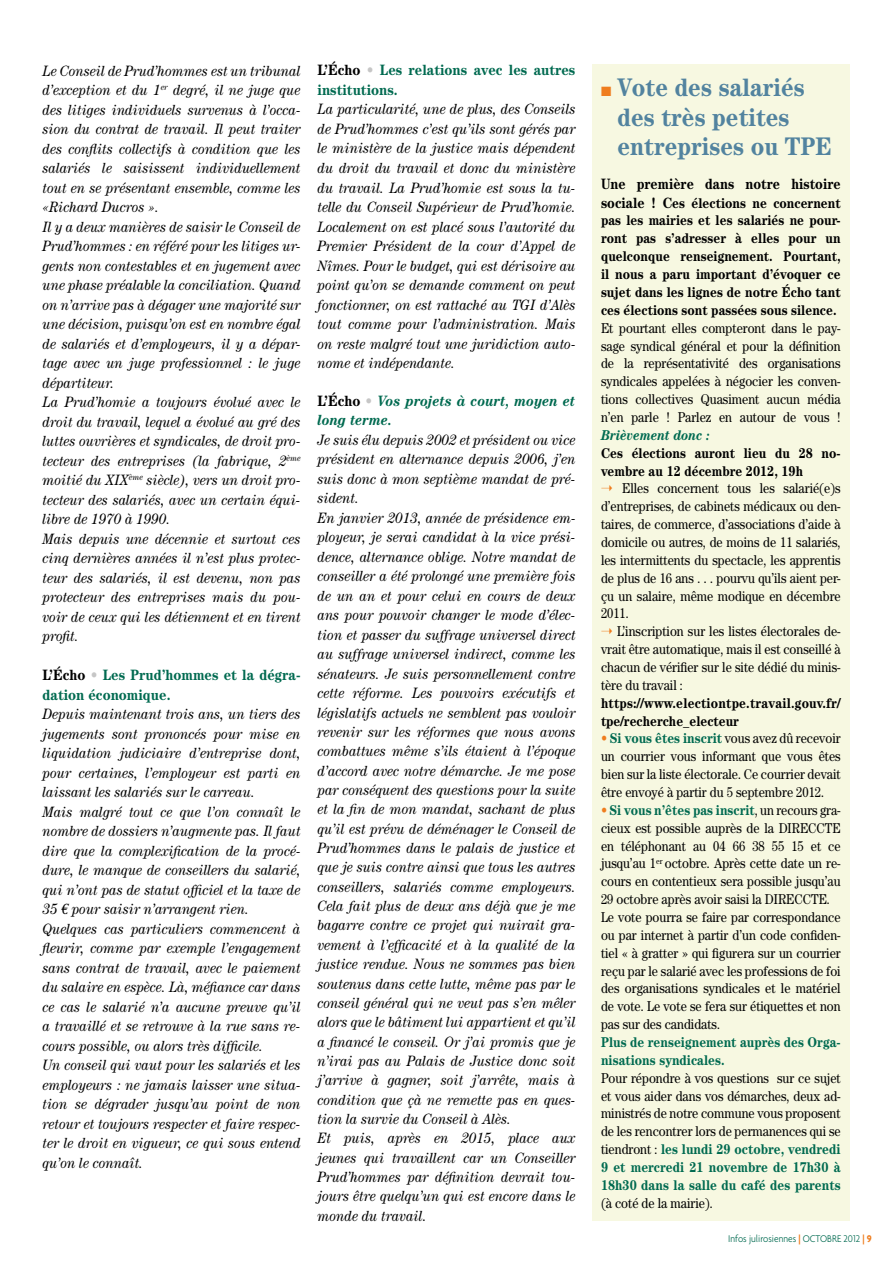
<style>
.page{position:relative;width:893px;height:1263px;background:#fff}
.page>*{position:absolute;margin:0;border:0;box-sizing:border-box;transform-origin:0 0}
.t1{font:700 25.5px/29.2px "Century";color:#52839f;scale:.9 1}
.t2{font:italic 15px/19.5px "Century";color:#000;scale:.9 1}
.t3{font:700 15px/19.5px "Century";color:#006a50;scale:.9 1}
.t4{font:italic 700 15px/19.5px "Century";color:#006a50;scale:.9 1}
.t5{font:700 15px "Century";color:#000;scale:.87 1}
.t6{font:14.25px/17.9px "Century";color:#000;text-align:justify;scale:.87 1}
.t7{font:700 14.25px/17.9px "Century";color:#000;text-align:justify;scale:.87 1}
.t8{font:700 14.25px/17.9px "Century";color:#006a50;scale:.87 1}
.t9{font:italic 700 14.25px "Century";color:#006a50;scale:.87 1}
.t10{font:300 10.5px "Agenda";color:#006a50;scale:.9 1}
.s1{color:#000}
.s2{color:#c6c6c6}
.s3{font-style:normal;color:#000}
.s4{font-style:normal;color:#c6c6c6}
.s5{font-style:normal}
.s6{color:#ef7d1e}
.s7{font-size:15px}
.s8{font-weight:700}
.s9{font-weight:700;color:#006a50}
.s10{font-weight:700;color:#ef7d1e}
</style>
<div class="page">
<div style="left:592px;top:64px;width:258px;height:1156px;background:#f7f8e1"></div>
<p class="t2" style="left:43px;top:61px;width:288px">Le Conseil de Prud’hommes est un tribunal d’exception et du 1<sup>er</sup> degré, il ne juge que des litiges individuels survenus à l’occa&shy;sion du contrat de travail. Il peut traiter des conflits collectifs à condition que les salariés le saisissent individuellement tout en se présentant ensemble, comme les «Richard Ducros ».<br>Il y a deux manières de saisir le Conseil de Prud’hommes : en référé pour les litiges ur&shy;gents non contestables et en jugement avec une phase préalable la conciliation. Quand on n’arrive pas à dégager une majorité sur une décision, puisqu’on est en nombre égal de salariés et d’employeurs, il y a dépar&shy;tage avec un juge professionnel : le juge départiteur.<br>La Prud’homie a toujours évolué avec le droit du travail, lequel a évolué au gré des luttes ouvrières et syndicales, de droit pro&shy;tecteur des entreprises (la fabrique, 2<sup>ème </sup>moitié du XIX<sup>ème</sup> siècle), vers un droit pro&shy;tecteur des salariés, avec un certain équi&shy;libre de 1970 à 1990.<br>Mais depuis une décennie et surtout ces cinq dernières années il n’est plus protec&shy;teur des salariés, il est devenu, non pas protecteur des entreprises mais du pou&shy;voir de ceux qui les détiennent et en tirent profit.</p>
<p class="t3" style="left:43px;top:665px;width:288px"><span class="s1">L’Écho</span> <span class="s2">•</span> Les Prud’hommes et la dégra&shy;dation économique.</p>
<p class="t2" style="left:43px;top:704px;width:288px">Depuis maintenant trois ans, un tiers des jugements sont prononcés pour mise en liquidation judiciaire d’entreprise dont, pour certaines, l’employeur est parti en laissant les salariés sur le carreau.<br>Mais malgré tout ce que l’on connaît le nombre de dossiers n’augmente pas. Il faut dire que la complexification de la procé&shy;dure, le manque de conseillers du salarié, qui n’ont pas de statut officiel et la taxe de 35 pour saisir n’arrangent rien.<br>Quelques cas particuliers commencent à fleurir, comme par exemple l’engagement sans contrat de travail, avec le paiement du salaire en espèce. Là, méfiance car dans ce cas le salarié n’a aucune preuve qu’il a travaillé et se retrouve à la rue sans re&shy;cours possible, ou alors très difficile.<br>Un conseil qui vaut pour les salariés et les employeurs : ne jamais laisser une situa&shy;tion se dégrader jusqu’au point de non retour et toujours respecter et faire respec&shy;ter le droit en vigueur, ce qui sous entend qu’on le connaît.</p>
<p class="t3" style="left:317px;top:60px;width:288px"><span class="s1">L’Écho</span> <span class="s2">•</span> Les relations avec les autres institutions.</p>
<p class="t2" style="left:317px;top:99px;width:288px;text-align:justify">La particularité, une de plus, des Conseils de Prud’hommes c’est qu’ils sont gérés par le ministère de la justice mais dépendent du droit du travail et donc du ministère du travail. La Prud’homie est sous la tu&shy;telle du Conseil Supérieur de Prud’homie.<br>Localement on est placé sous l’autorité du Premier Président de la cour d’Appel de Nîmes. Pour le budget, qui est dérisoire au point qu’on se demande comment on peut fonctionner, on est rattaché au TGI d’Alès tout comme pour l’administration. Mais on reste malgré tout une juridiction auto&shy;nome et indépendante.</p>
<p class="t4" style="left:317px;top:390px;width:288px"><span class="s3">L’Écho</span> <span class="s4">•</span> Vos projets à court, moyen et long terme.</p>
<p class="t2" style="left:317px;top:430px;width:288px">Je suis élu depuis 2002 et président ou vice président en alternance depuis 2006, j’en suis donc à mon septième mandat de pré&shy;sident.<br>En janvier 2013, année de présidence em&shy;ployeur, je serai candidat à la vice prési&shy;dence, alternance oblige. Notre mandat de conseiller a été prolongé une première fois de un an et pour celui en cours de deux ans pour pouvoir changer le mode d’élec&shy;tion et passer du suffrage universel direct au suffrage universel indirect, comme les sénateurs. Je suis personnellement contre cette réforme. Les pouvoirs exécutifs et législatifs actuels ne semblent pas vouloir revenir sur les réformes que nous avons combattues même s’ils étaient à l’époque d’accord avec notre démarche. Je me pose par conséquent des questions pour la suite et la fin de mon mandat, sachant de plus qu’il est prévu de déménager le Conseil de Prud’hommes dans le palais de justice et que je suis contre ainsi que tous les autres conseillers, salariés comme employeurs.<br>Cela fait plus de deux ans déjà que je me bagarre contre ce projet qui nuirait gra&shy;vement à l’efficacité et à la qualité de la justice rendue. Nous ne sommes pas bien soutenus dans cette lutte, même pas par le conseil général qui ne veut pas s’en mêler alors que le bâtiment lui appartient et qu’il a financé le conseil. Or j’ai promis que je n’irai pas au Palais de Justice donc soit j’arrive à gagner, soit j’arrête, mais à condition que çà ne remette pas en ques&shy;tion la survie du Conseil à Alès.<br>Et puis, après en 2015, place aux jeunes qui travaillent car un Conseiller Prud’hommes par définition devrait tou&shy;jours être quelqu’un qui est encore dans le monde du travail<span class="s5">.</span></p>
<h1 class="t1" style="left:617px;top:73px;width:240px;text-indent:-16px"><span class="s6">■</span> Vote des salariés des très petites entreprises ou TPE</h1>
<p class="t5" style="left:601px;top:175px;width:277px">Une première dans notre histoire</p>
<p class="t7" style="left:601px;top:194px;width:277px"><span class="s7">sociale ! C</span>es élections ne concernent pas les mairies et les salariés ne pour&shy;ront pas s’adresser à elles pour un quelconque renseignement. Pourtant, il nous a paru important d’évoquer ce sujet dans les lignes de notre Écho tant ces élections sont passées sous silence.</p>
<p class="t6" style="left:601px;top:319px;width:277px">Et pourtant elles compteront dans le pay&shy;sage syndical général et pour la définition de la représentativité des organisations syndicales appelées à négocier les conven&shy;tions collectives Quasiment aucun média n’en parle ! Parlez en autour de vous !</p>
<p class="t9" style="left:601px;top:427px;width:126px">Brièvement donc :</p>
<p class="t6" style="left:601px;top:444px;width:277px;text-align:left"><span class="s8">Ces élections auront lieu du 28 no&shy;vembre au 12 décembre 2012, 19h<br></span><span class="s6">➝</span> Elles concernent tous les salarié(e)s d’entreprises, de cabinets médicaux ou den&shy;taires, de commerce, d’associations d’aide à domicile ou autres, de moins de 11 salariés, les intermittents du spectacle, les apprentis de plus de 16 ans . . . pourvu qu’ils aient per&shy;çu un salaire, même modique en décembre 2011.<br><span class="s6">➝</span> L’inscription sur les listes électorales de&shy;vrait être automatique, mais il est conseillé à chacun de vérifier sur le site dédié du minis&shy;tère du travail :</p>
<p class="t7" style="left:601px;top:694px;width:277px">https://www.electiontpe.travail.gouv.fr/ tpe/recherche_electeur</p>
<p class="t6" style="left:601px;top:729px;width:277px"><span class="s6">•</span> <span class="s9">Si vous êtes inscrit</span> vous avez dû recevoir un courrier vous informant que vous êtes bien sur la liste électorale. Ce courrier devait être envoyé à partir du 5 septembre 2012.</p>
<p class="t6" style="left:601px;top:801px;width:277px;text-align:left"><span class="s6">•</span> <span class="s9">Si vous n’êtes pas inscrit</span>, un recours gra&shy;cieux est possible auprès de la DIRECCTE en téléphonant au 04 66 38 55 15 et ce jusqu’au 1<sup>er</sup> octobre. Après cette date un re&shy;cours en contentieux sera possible jusqu’au 29 octobre après avoir saisi la DIRECCTE.<br>Le vote pourra se faire par correspondance ou par internet à partir d’un code confiden&shy;tiel « à gratter » qui figurera sur un courrier reçu par le salarié avec les professions de foi des organisations syndicales et le matériel de vote. Le vote se fera sur étiquettes et non pas sur des candidats.</p>
<p class="t8" style="left:601px;top:1033px;width:277px">Plus de renseignement auprès des Orga&shy;nisations syndicales.</p>
<p class="t6" style="left:601px;top:1069px;width:277px">Pour répondre à vos questions sur ce sujet et vous aider dans vos démarches, deux ad&shy;ministrés de notre commune vous proposent de les rencontrer lors de permanences qui se tiendront : <span class="s9">les lundi 29 octobre, vendredi 9 et mercredi 21 novembre de 17h30 à 18h30 dans la salle du café des parents</span></p>
<p class="t6" style="left:601px;top:1194px;width:130px">(à coté de la mairie).</p>
<p class="t10" style="left:728px;top:1232px;width:161px">Infos julirosiennes <span class="s10">|</span> octobre 2012 <span class="s10">| 9</span></p>
</div>
